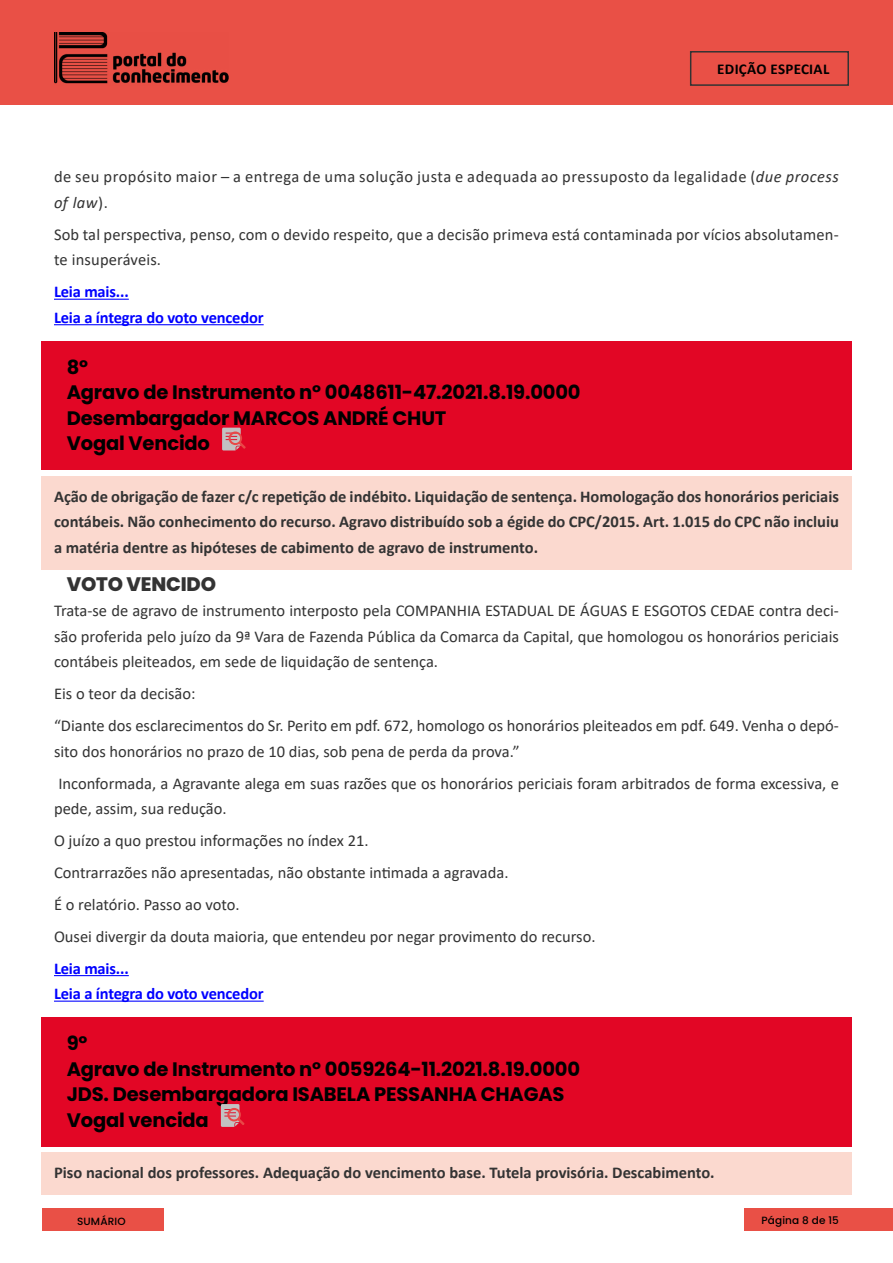
<style>
.page{position:relative;width:893px;height:1263px;background:#fff}
.page>*{position:absolute;margin:0;border:0;box-sizing:border-box;transform-origin:0 0}
.t1{font:700 19.5px/25.5px "Poppins";letter-spacing:-.01em;color:#000}
.t2{font:800 19.5px "Poppins";letter-spacing:-.01em;color:#333}
.t3{font:16.5px/32px "Calibri";color:#333}
.t4{font:700 16.5px/25.5px "Calibri";color:#333;text-align:justify}
.t5{font:16.5px/25.5px "Calibri";letter-spacing:.03em;color:#333}
.t6{font:700 16.5px/25.5px "Calibri";letter-spacing:-.01em;color:#00f}
.t7{font:700 15px "Calibri";letter-spacing:.02em;color:#000}
.t8{font:500 10.5px "Poppins";letter-spacing:.01em;color:#000}
.s1{font-style:italic}
</style>
<div class="page">
<div style="left:0;top:0;width:893px;height:105px;background:#e95046"></div>
<img style="left:55px;top:33px;width:173px;height:51px">
<div style="left:690px;top:51px;width:159px;height:35px;border:2px solid #333"></div>
<div style="left:744px;top:1209px;width:149px;height:22px;background:#e95046"></div>
<div style="left:43px;top:1209px;width:121px;height:22px;background:#e95046"></div>
<hr style="left:54px;top:299px;width:75px;height:1px;background:#00f">
<hr style="left:54px;top:324px;width:210px;height:1px;background:#00f">
<div style="left:41px;top:476px;width:811px;height:93px;background:#fbd9cf"></div>
<hr style="left:54px;top:975px;width:75px;height:1px;background:#00f">
<hr style="left:54px;top:1000px;width:210px;height:2px;background:#00f">
<div style="left:41px;top:1153px;width:811px;height:42px;background:#fbd9cf"></div>
<div style="left:41px;top:341px;width:811px;height:129px;background:#e20625"></div>
<div style="left:41px;top:1017px;width:811px;height:129px;background:#e20625"></div>
<p class="t7" style="left:717px;top:58px;width:114px">EDIÇÃO ESPECIAL</p>
<p class="t5" style="left:54px;top:164px;width:786px">de seu propósito maior – a entrega de uma solução justa e adequada ao pressuposto da legalidade (<span class="s1">due process of law</span>).</p>
<p class="t3" style="left:54px;top:221px;width:786px;line-height:25.5px">Sob tal perspectiva, penso, com o devido respeito, que a decisão primeva está contaminada por vícios absolutamen&shy;te insuperáveis.</p>
<p class="t6" style="left:54px;top:279px;width:211px">Leia mais...<br>Leia a íntegra do voto vencedor</p>
<p class="t1" style="left:67px;top:354px;width:515px">8º<br>Agravo de Instrumento nº 0048611-47.2021.8.19.0000<br>Desembargador MARCOS ANDRÉ CHUT<br>Vogal Vencido</p>
<p class="t4" style="left:54px;top:483px;width:786px">Ação de obrigação de fazer c/c repetição de indébito. Liquidação de sentença. Homologação dos honorários periciais contábeis. Não conhecimento do recurso. Agravo distribuído sob a égide do CPC/2015. Art. 1.015 do CPC não incluiu a matéria dentre as hipóteses de cabimento de agravo de instrumento.</p>
<p class="t2" style="left:67px;top:573px;width:151px">VOTO VENCIDO</p>
<p class="t3" style="left:54px;top:598px;width:786px;line-height:25.5px;text-align:justify">Trata-se de agravo de instrumento interposto pela COMPANHIA ESTADUAL DE ÁGUAS E ESGOTOS CEDAE contra deci&shy;são proferida pelo juízo da 9ª Vara de Fazenda Pública da Comarca da Capital, que homologou os honorários periciais contábeis pleiteados, em sede de liquidação de sentença.</p>
<p class="t3" style="left:54px;top:677px;width:786px">Eis o teor da decisão:<br>“Diante dos esclarecimentos do Sr. Perito em pdf. 672, homologo os honorários pleiteados em pdf. 649. Venha o depó-</p>
<p class="t3" style="left:54px;top:735px;width:786px">sito dos honorários no prazo de 10 dias, sob pena de perda da prova.”<br>Inconformada, a Agravante alega em suas razões que os honorários periciais foram arbitrados de forma excessiva, e</p>
<p class="t3" style="left:54px;top:792px;width:543px">pede, assim, sua redução.<br>O juízo a quo prestou informações no índex 21.<br>Contrarrazões não apresentadas, não obstante intimada a agravada.<br>É o relatório. Passo ao voto.<br>Ousei divergir da douta maioria, que entendeu por negar provimento do recurso.</p>
<p class="t6" style="left:54px;top:955px;width:211px">Leia mais...<br>Leia a íntegra do voto vencedor</p>
<p class="t1" style="left:67px;top:1031px;width:515px">9º<br>Agravo de Instrumento nº 0059264-11.2021.8.19.0000<br>JDS. Desembargadora ISABELA PESSANHA CHAGAS<br>Vogal vencida</p>
<p class="t4" style="left:54px;top:1159px;width:662px">Piso nacional dos professores. Adequação do vencimento base. Tutela provisória. Descabimento.</p>
<p class="t8" style="left:77px;top:1216px;width:50px">SUMÁRIO</p>
<p class="t8" style="left:761px;top:1214px;width:79px">Página 8 de 15</p>
</div>
